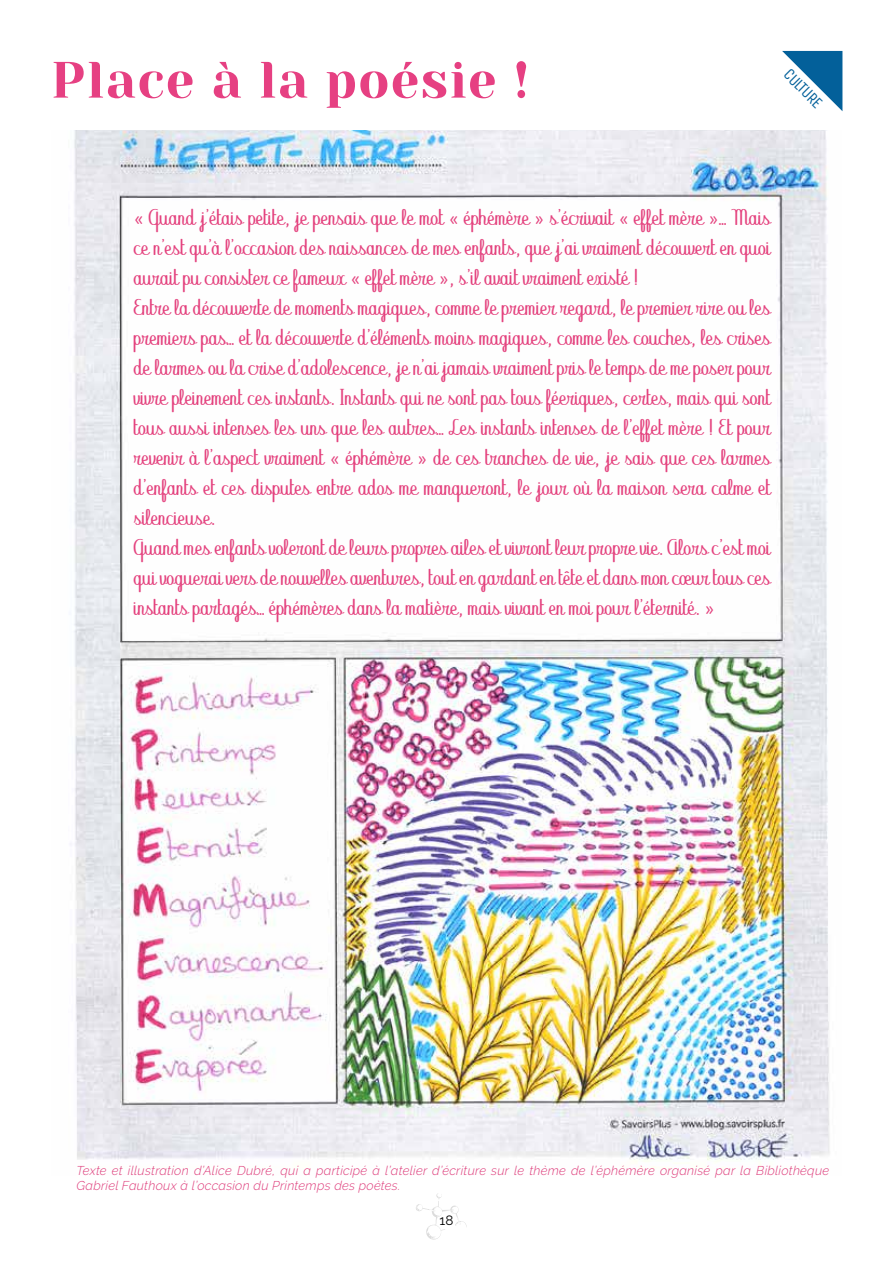
<style>
.page{position:relative;width:893px;height:1263px;background:#fff}
.page>*{position:absolute;margin:0;border:0;box-sizing:border-box;transform-origin:0 0}
.t1{font:51px "Yeseva One";letter-spacing:.025em;color:#e64082}
.t2{font:21px/30px "Abecedary";color:#e4427e}
.t3{font:16.5px "Unica One";color:#03609a}
.t4{font:13.5px "Raleway";color:#000}
.t5{font:italic 300 12.75px/15.3px "Raleway";letter-spacing:.02em;color:#de3b7a}
</style>
<div class="page">
<svg style="left:416px;top:1193px;width:51px;height:47px"></svg>
<img style="left:70px;top:130px;width:760px;height:1038px">
<svg style="left:782px;top:51px;width:60px;height:60px"></svg>
<h1 class="t1" style="left:51px;top:43px;width:480px">Place à la poésie !</h1>
<p class="t3" style="left:793px;top:65px;width:49px;rotate:45deg">CULTURE</p>
<p class="t2" style="left:134px;top:204px;width:638px">« Quand j’étais petite, je pensais que le mot « éphémère » s’écrivait « effet mère »… Mais ce n’est qu’à l’occasion des naissances de mes enfants, que j’ai vraiment découvert en quoi aurait pu consister ce fameux « effet mère », s’il avait vraiment existé !<br>Entre la découverte de moments magiques, comme le premier regard, le premier rire ou les premiers pas… et la découverte d’éléments moins magiques, comme les couches, les crises de larmes ou la crise d’adolescence, je n’ai jamais vraiment pris le temps de me poser pour vivre pleinement ces instants. Instants qui ne sont pas tous féeriques, certes, mais qui sont tous aussi intenses les uns que les autres… Les instants intenses de l’effet mère ! Et pour revenir à l’aspect vraiment « éphémère » de ces tranches de vie, je sais que ces larmes d’enfants et ces disputes entre ados me manqueront, le jour où la maison sera calme et silencieuse.<br>Quand mes enfants voleront de leurs propres ailes et vivront leur propre vie. Alors c’est moi qui voguerai vers de nouvelles aventures, tout en gardant en tête et dans mon cœur tous ces instants partagés… éphémères dans la matière, mais vivant en moi pour l’éternité. »</p>
<p class="t5" style="left:77px;top:1163px;width:754px">Texte et illustration d’Alice Dubré, qui a participé à l’atelier d’écriture sur le thème de l’éphémère organisé par la Bibliothèque<br>Gabriel Fauthoux à l’occasion du Printemps des poètes.</p>
<p class="t4" style="left:440px;top:1212px;width:15px">18</p>
</div>
